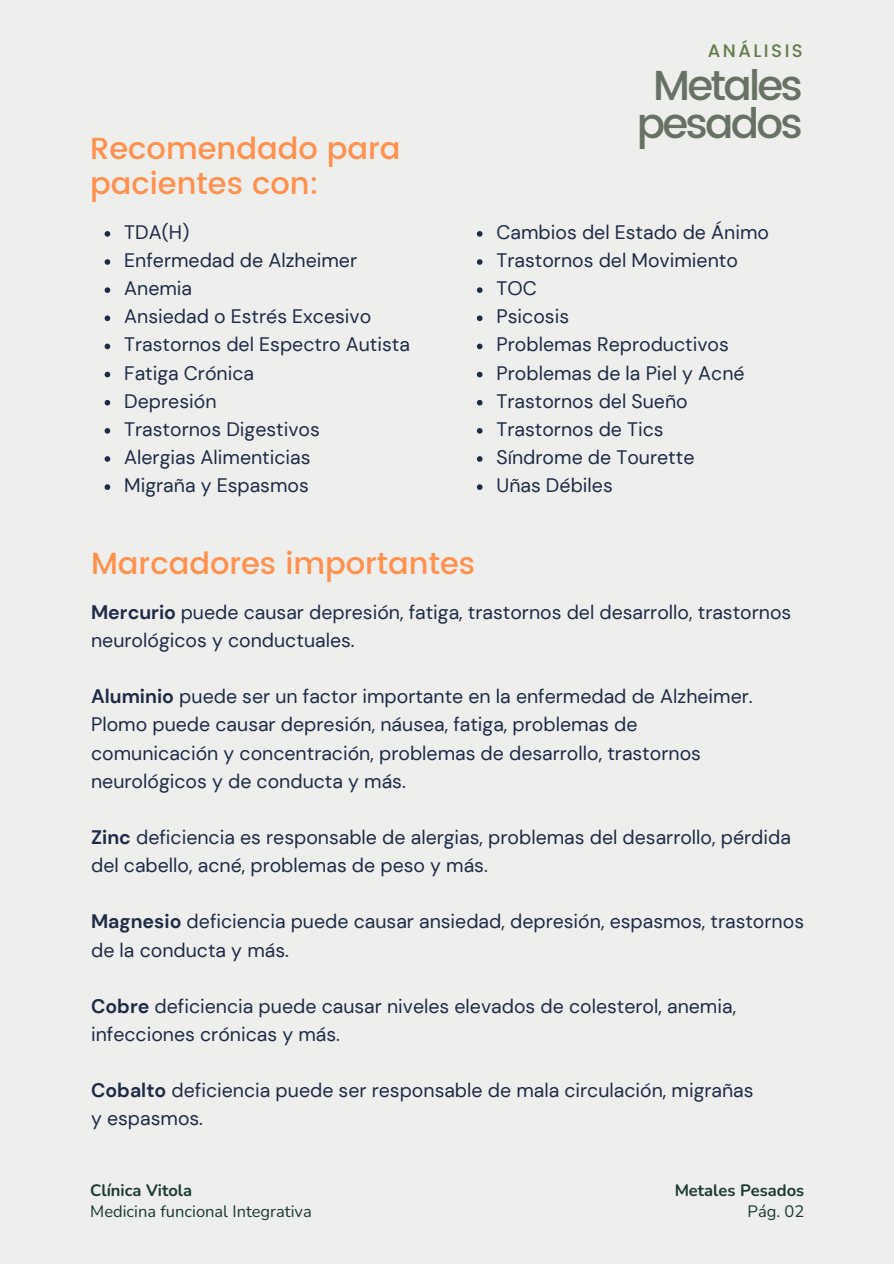
<style>
.page{position:relative;width:894px;height:1264px;background:#fff}
.page>*{position:absolute;margin:0;border:0;box-sizing:border-box;transform-origin:0 0}
.t1{font:500 41.85px/37.5px "Poppins";letter-spacing:-.065em;color:#677264;text-align:center}
.t2{font:500 30.45px/34.8px "Poppins";color:#ff914d}
.t3{font:19.5px/28.2px "DM Sans";color:#1e2b48}
.t4{font:500 18px "Poppins";letter-spacing:.14em;color:#627b48}
.t5{font:16.5px "Nunito";color:#193b2c}
.t6{font:700 16.5px "Nunito";color:#193b2c}
.s1{font-weight:700}
</style>
<div class="page">
<div style="left:0;top:0;width:893px;height:1263px;background:#eeeeec"></div>
<svg style="left:105px;top:231px;width:5px;height:6px"></svg>
<svg style="left:105px;top:259px;width:5px;height:6px"></svg>
<svg style="left:105px;top:287px;width:5px;height:6px"></svg>
<svg style="left:105px;top:315px;width:5px;height:6px"></svg>
<svg style="left:105px;top:343px;width:5px;height:6px"></svg>
<svg style="left:105px;top:372px;width:5px;height:5px"></svg>
<svg style="left:105px;top:400px;width:5px;height:5px"></svg>
<svg style="left:105px;top:428px;width:5px;height:5px"></svg>
<svg style="left:105px;top:456px;width:5px;height:6px"></svg>
<svg style="left:105px;top:484px;width:5px;height:6px"></svg>
<svg style="left:477px;top:231px;width:5px;height:6px"></svg>
<svg style="left:477px;top:259px;width:5px;height:6px"></svg>
<svg style="left:477px;top:287px;width:5px;height:6px"></svg>
<svg style="left:477px;top:315px;width:5px;height:6px"></svg>
<svg style="left:477px;top:343px;width:5px;height:6px"></svg>
<svg style="left:477px;top:372px;width:5px;height:5px"></svg>
<svg style="left:477px;top:400px;width:5px;height:5px"></svg>
<svg style="left:477px;top:428px;width:5px;height:5px"></svg>
<svg style="left:477px;top:456px;width:5px;height:6px"></svg>
<svg style="left:477px;top:484px;width:5px;height:6px"></svg>
<p class="t2" style="left:90px;top:131px;width:312px">Recomendado para pacientes con:</p>
<p class="t3" style="left:124px;top:218px;width:67px">TDA(H)</p>
<p class="t3" style="left:124px;top:246px;width:234px">Enfermedad de Alzheimer</p>
<p class="t3" style="left:124px;top:274px;width:69px">Anemia</p>
<p class="t3" style="left:124px;top:302px;width:248px">Ansiedad o Estrés Excesivo</p>
<p class="t3" style="left:124px;top:331px;width:287px">Trastornos del Espectro Autista</p>
<p class="t3" style="left:124px;top:359px;width:131px">Fatiga Crónica</p>
<p class="t3" style="left:124px;top:387px;width:94px">Depresión</p>
<h3 class="t3" style="left:124px;top:415px;width:197px">Trastornos Digestivos</h3>
<h1 class="t3" style="left:124px;top:443px;width:188px">Alergias Alimenticias</h1>
<p class="t3" style="left:124px;top:471px;width:186px">Migraña y Espasmos</p>
<h4 class="t4" style="left:707px;top:41px;width:97px">ANÁLISIS</h4>
<h4 class="t1" style="left:636px;top:67px;width:167px">Metales pesados</h4>
<p class="t3" style="left:496px;top:218px;width:274px">Cambios del Estado de Ánimo</p>
<p class="t3" style="left:496px;top:246px;width:243px">Trastornos del Movimiento</p>
<p class="t3" style="left:496px;top:274px;width:42px">TOC</p>
<p class="t3" style="left:496px;top:302px;width:74px">Psicosis</p>
<p class="t3" style="left:496px;top:331px;width:234px">Problemas Reproductivos</p>
<p class="t3" style="left:496px;top:359px;width:249px">Problemas de la Piel y Acné</p>
<p class="t3" style="left:496px;top:387px;width:193px">Trastornos del Sueño</p>
<p class="t3" style="left:496px;top:415px;width:168px">Trastornos de Tics</p>
<p class="t3" style="left:496px;top:443px;width:199px">Síndrome de Tourette</p>
<h2 class="t3" style="left:496px;top:471px;width:118px">Uñas Débiles</h2>
<h4 class="t2" style="left:91px;top:546px;width:385px">Marcadores importantes</h4>
<h4 class="t3" style="left:91px;top:598px;width:701px"><span class="s1">Mercurio</span> puede causar depresión, fatiga, trastornos del desarrollo, trastornos neurológicos y conductuales.</h4>
<h4 class="t3" style="left:91px;top:682px;width:663px"><span class="s1">Aluminio</span> puede ser un factor importante en la enfermedad de Alzheimer.<br>Plomo puede causar depresión, náusea, fatiga, problemas de comunicación y concentración, problemas de desarrollo, trastornos neurológicos y de conducta y más.</h4>
<h5 class="t3" style="left:91px;top:823px;width:701px"><span class="s1">Zinc</span> deficiencia es responsable de alergias, problemas del desarrollo, pérdida del cabello, acné, problemas de peso y más.</h5>
<p class="t3" style="left:91px;top:907px;width:714px"><span class="s1">Magnesio</span> deficiencia puede causar ansiedad, depresión, espasmos, trastornos de la conducta y más.</p>
<h5 class="t3" style="left:91px;top:992px;width:646px"><span class="s1">Cobre</span> deficiencia puede causar niveles elevados de colesterol, anemia, infecciones crónicas y más.</h5>
<p class="t3" style="left:91px;top:1076px;width:663px"><span class="s1">Cobalto</span> deficiencia puede ser responsable de mala circulación, migrañas y espasmos.</p>
<h2 class="t6" style="left:90px;top:1179px;width:103px">Clínica Vitola</h2>
<p class="t5" style="left:90px;top:1200px;width:223px">Medicina funcional Integrativa</p>
<p class="t5" style="left:747px;top:1200px;width:58px">Pág. 02</p>
<h4 class="t6" style="left:674px;top:1179px;width:131px">Metales Pesados</h4>
</div>
